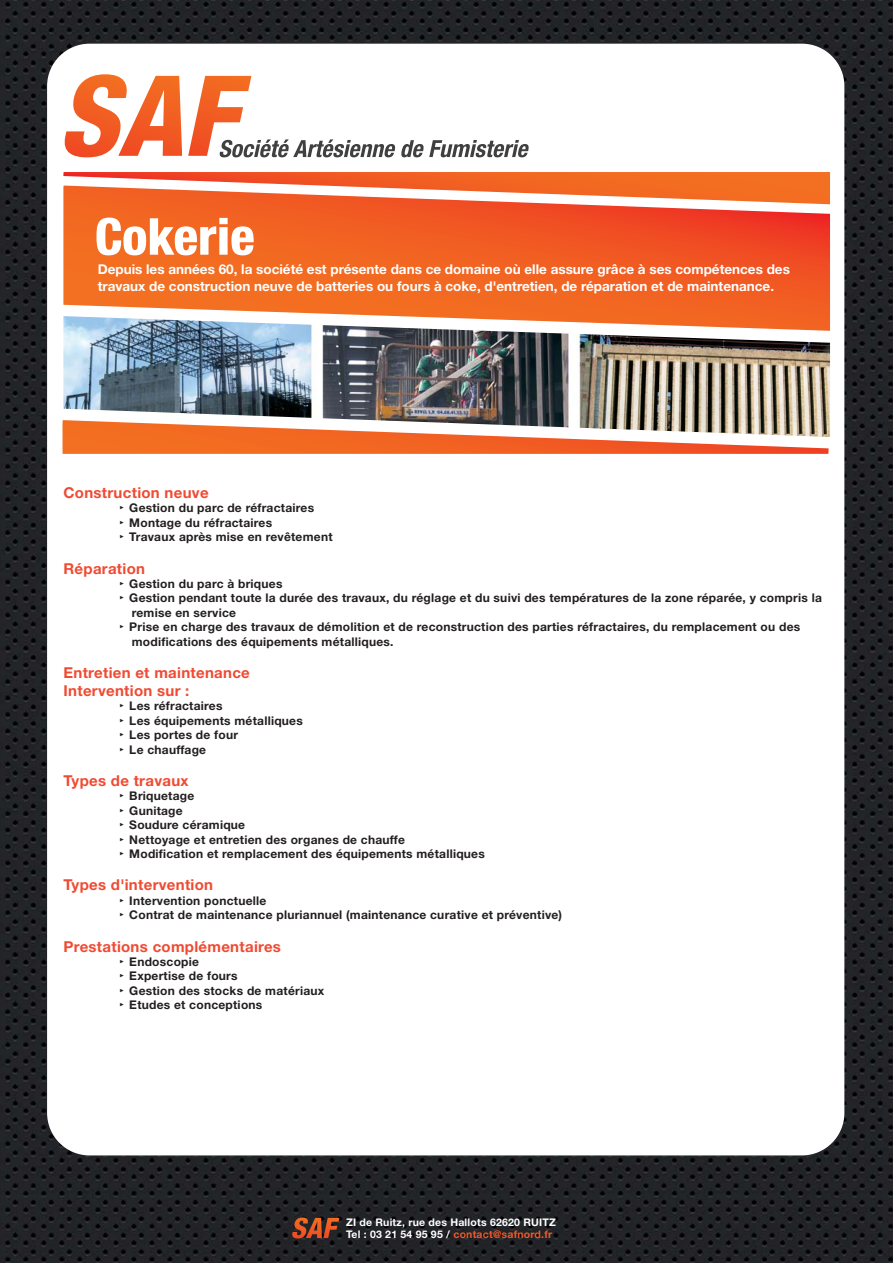
<style>
.page{position:relative;width:893px;height:1263px;background:#fff}
.page>*{position:absolute;margin:0;border:0;box-sizing:border-box;transform-origin:0 0}
.t1{font:800 condensed 51px "Helvetica Neue LT Std";color:#fff}
.t2{font:700 15px/18px "Helvetica Neue LT Std";letter-spacing:.02em;color:#f04a32}
.t3{font:700 13.5px/16.2px "Helvetica Neue LT Std";color:#fff}
.t4{font:700 12px/14.4px "Helvetica Neue LT Std";letter-spacing:.02em;color:#231f20}
.t5{font:700 10.5px/12.6px "Helvetica Neue LT Std";letter-spacing:.02em;color:#fff}
.s1{font-family:"Helvetica"}
.s2{color:#f15a29}
</style>
<div class="page">
<img style="left:0;top:0;width:893px;height:1263px">
<div style="left:47px;top:44px;width:797px;height:1111px;background:#fff;border-radius:43px"></div>
<svg style="left:291px;top:1218px;width:48px;height:20px"></svg>
<svg style="left:63px;top:204px;width:767px;height:112px;background:#f1652a"></svg>
<svg style="left:64px;top:74px;width:118px;height:83px"></svg>
<svg style="left:188px;top:76px;width:341px;height:81px"></svg>
<svg style="left:63px;top:172px;width:767px;height:32px"></svg>
<svg style="left:63px;top:437px;width:765px;height:17px;background:#f37740"></svg>
<img style="left:63px;top:316px;width:767px;height:121px">
<h1 class="t1" style="left:95px;top:207px;width:161px">Cokerie</h1>
<p class="t3" style="left:98px;top:263px;width:694px">Depuis les années 60, la société est présente dans ce domaine où elle assure grâce à ses compétences des travaux de construction neuve de batteries ou fours à coke, d'entretien, de réparation et de maintenance.</p>
<p class="t2" style="left:63px;top:485px;width:147px">Construction neuve</p>
<p class="t4" style="left:117px;top:502px;width:198px"><span class="s1">-</span> Gestion du parc de réfractaires</p>
<p class="t4" style="left:117px;top:516px;width:156px"><span class="s1">-</span> Montage du réfractaires</p>
<p class="t4" style="left:117px;top:531px;width:217px"><span class="s1">-</span> Travaux après mise en revêtement</p>
<p class="t2" style="left:63px;top:561px;width:83px">Réparation</p>
<p class="t4" style="left:117px;top:578px;width:166px"><span class="s1">-</span> Gestion du parc à briques</p>
<p class="t4" style="left:132px;top:592px;width:692px;text-indent:-14px"><span class="s1">-</span> Gestion pendant toute la durée des travaux, du réglage et du suivi des températures de la zone réparée, y compris la remise en service</p>
<p class="t4" style="left:132px;top:621px;width:670px;text-indent:-14px"><span class="s1">-</span> Prise en charge des travaux de démolition et de reconstruction des parties réfractaires, du remplacement ou des modifications des équipements métalliques.</p>
<p class="t2" style="left:63px;top:665px;width:188px">Entretien et maintenance<br>Intervention sur :</p>
<p class="t4" style="left:117px;top:700px;width:106px"><span class="s1">-</span> Les réfractaires</p>
<p class="t4" style="left:117px;top:714px;width:187px"><span class="s1">-</span> Les équipements métalliques</p>
<p class="t4" style="left:117px;top:729px;width:122px"><span class="s1">-</span> Les portes de four</p>
<p class="t4" style="left:117px;top:743px;width:90px"><span class="s1">-</span> Le chauffage</p>
<p class="t2" style="left:63px;top:773px;width:127px">Types de travaux</p>
<p class="t4" style="left:117px;top:790px;width:78px"><span class="s1">-</span> Briquetage</p>
<p class="t4" style="left:117px;top:804px;width:67px"><span class="s1">-</span> Gunitage</p>
<p class="t4" style="left:117px;top:819px;width:129px"><span class="s1">-</span> Soudure céramique</p>
<p class="t4" style="left:117px;top:833px;width:289px"><span class="s1">-</span> Nettoyage et entretien des organes de chauffe</p>
<p class="t4" style="left:117px;top:848px;width:369px"><span class="s1">-</span> Modification et remplacement des équipements métalliques</p>
<p class="t2" style="left:63px;top:877px;width:151px">Types d'intervention</p>
<p class="t4" style="left:117px;top:894px;width:150px"><span class="s1">-</span> Intervention ponctuelle</p>
<p class="t4" style="left:117px;top:909px;width:446px"><span class="s1">-</span> Contrat de maintenance pluriannuel (maintenance curative et préventive)</p>
<p class="t2" style="left:63px;top:939px;width:219px">Prestations complémentaires</p>
<p class="t4" style="left:117px;top:956px;width:83px"><span class="s1">-</span> Endoscopie</p>
<p class="t4" style="left:117px;top:970px;width:122px"><span class="s1">-</span> Expertise de fours</p>
<p class="t4" style="left:117px;top:984px;width:208px"><span class="s1">-</span> Gestion des stocks de matériaux</p>
<p class="t4" style="left:117px;top:999px;width:146px"><span class="s1">-</span> Etudes et conceptions</p>
<p class="t5" style="left:346px;top:1217px;width:211px">ZI de Ruitz, rue des Hallots 62620 RUITZ<br>Tel : 03 21 54 95 95 / <span class="s2">contact@safnord.fr</span></p>
</div>
